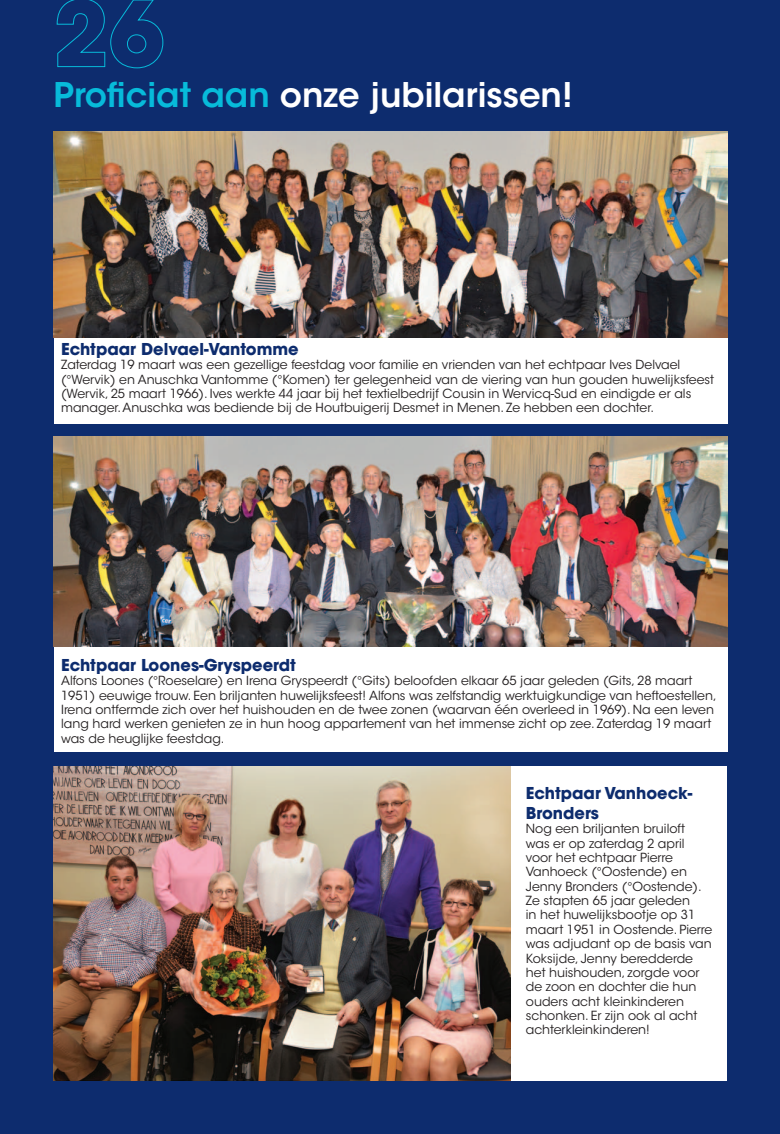
<style>
.page{position:relative;width:780px;height:1134px;background:#0d2c6e}
.page>*{position:absolute;margin:0;border:0;box-sizing:border-box;transform-origin:0 0}
.Titels_licht_blauw{font:600 33.75px "ITC Avant Garde Std";color:#fff}
.Body_insprong_2_mm{font:700 16.25px/19.5px "ITC Avant Garde Std";color:#0d2c6e}
.Body_insprong_2_mm-2{font:12.5px/14.4px "ITC Avant Garde Std";color:#231f20}
.s1{color:#07bbda}
</style>
<div class="page">
<div style="left:54px;top:326px;width:673px;height:97px;background:#fff"></div>
<div style="left:54px;top:631px;width:673px;height:120px;background:#fff"></div>
<div style="left:496px;top:766px;width:231px;height:315px;background:#fff"></div>
<img style="left:53px;top:132px;width:674px;height:205px">
<img style="left:53px;top:436px;width:674px;height:211px">
<img style="left:53px;top:766px;width:458px;height:315px">
<svg style="left:56px;top:0;width:107px;height:68px"></svg>
<p class="Titels_licht_blauw" style="left:54px;top:73px;width:520px"><span class="s1">Proficiat aan</span> onze jubilarissen!</p>
<p class="Body_insprong_2_mm" style="left:61px;top:339px;width:239px">Echtpaar Delvael-Vantomme</p>
<p class="Body_insprong_2_mm-2" style="left:61px;top:358px;width:654px">Zaterdag 19 maart was een gezellige feestdag voor familie en vrienden van het echtpaar Ives Delvael (°Wervik) en Anuschka Vantomme (°Komen) ter gelegenheid van de viering van hun gouden huwelijksfeest (Wervik, 25 maart 1966). Ives werkte 44 jaar bij het textielbedrijf Cousin in Wervicq-Sud en eindigde er als manager. Anuschka was bediende bij de Houtbuigerij Desmet in Menen. Ze hebben een dochter.</p>
<p class="Body_insprong_2_mm" style="left:61px;top:655px;width:236px">Echtpaar Loones-Gryspeerdt</p>
<p class="Body_insprong_2_mm-2" style="left:61px;top:674px;width:657px">Alfons Loones (°Roeselare) en Irena Gryspeerdt (°Gits) beloofden elkaar 65 jaar geleden (Gits, 28 maart 1951) eeuwige trouw. Een briljanten huwelijksfeest! Alfons was zelfstandig werktuigkundige van heftoestellen, Irena ontfermde zich over het huishouden en de twee zonen (waarvan één overleed in 1969). Na een leven lang hard werken genieten ze in hun hoog appartement van het immense zicht op zee. Zaterdag 19 maart was de heuglijke feestdag.</p>
<p class="Body_insprong_2_mm" style="left:526px;top:783px;width:168px">Echtpaar Vanhoeck-<br>Bronders</p>
<p class="Body_insprong_2_mm-2" style="left:526px;top:822px;width:188px">Nog een briljanten bruiloft<br>was er op zaterdag 2 april voor het echtpaar Pierre<br>Vanhoeck (°Oostende) en<br>Jenny Bronders (°Oostende).<br>Ze stapten 65 jaar geleden<br>in het huwelijksbootje op 31 maart 1951 in Oostende. Pierre was adjudant op de basis van<br>Koksijde, Jenny beredderde het huishouden, zorgde voor de zoon en dochter die hun ouders acht kleinkinderen schonken. Er zijn ook al acht achterkleinkinderen!</p>
</div>
